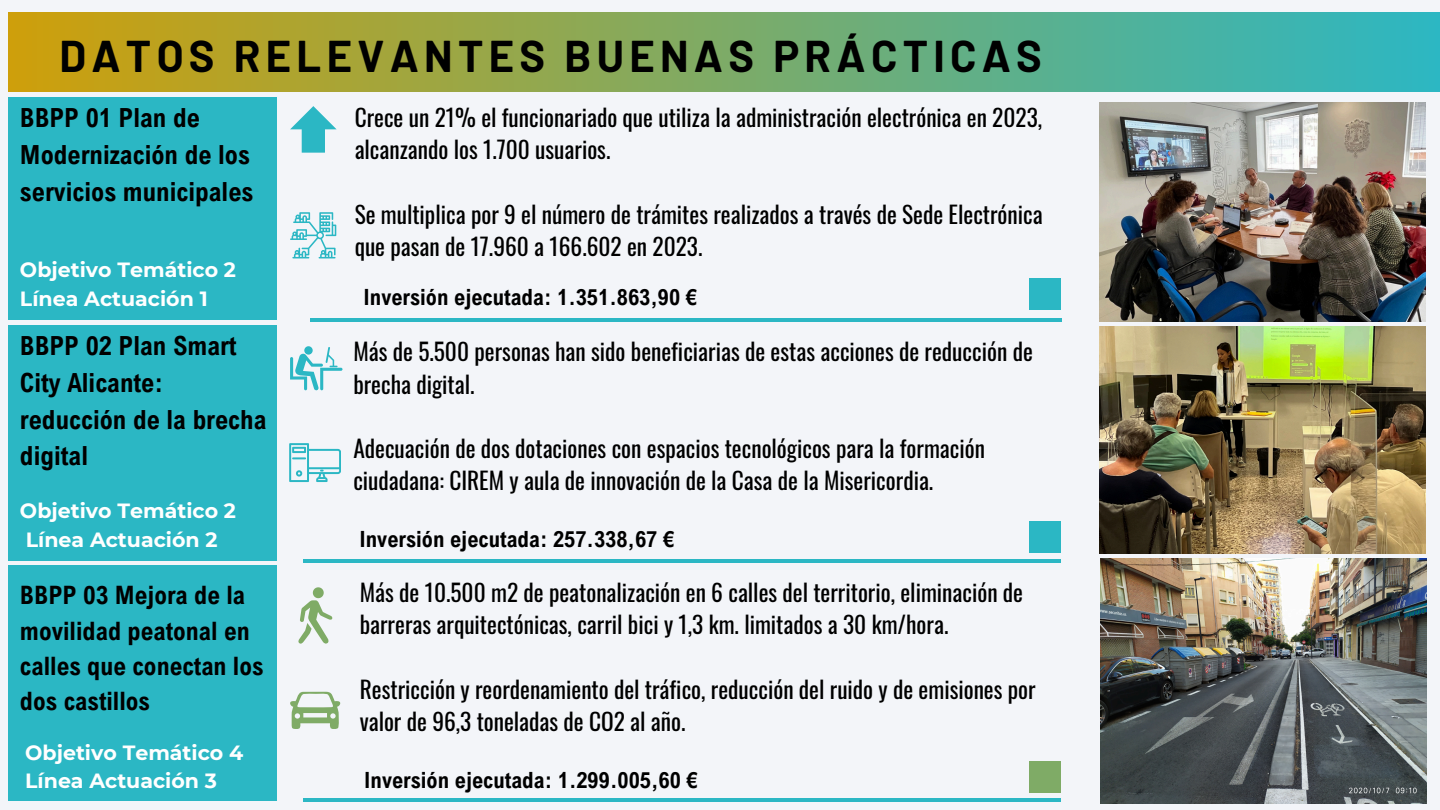
<style>
.page{position:relative;width:1440px;height:810px;background:#f3f5f9}
.page>*{position:absolute;margin:0;border:0;box-sizing:border-box;transform-origin:0 0}
.t1{font:700 43.4px "Barlow";letter-spacing:.12em;color:#000}
.t2{font:700 26.4px/36.8px "Arial Nova Cond";color:#000}
.t3{font:700 25.4px/35.2px "Arial Nova Cond";color:#000}
.t4{font:23.4px/32.2px "Oswald";color:#000}
.t5{font:700 22.4px "Arial Nova Cond";color:#000}
.t6{font:700 20.6px "Montserrat";color:#fff}
</style>
<div class="page">
<div style="left:9px;top:13px;width:1431px;height:78px;background:linear-gradient(to right,#ce9f0b,#2cb7c3)"></div>
<svg style="left:298px;top:587px;width:35px;height:57px"></svg>
<svg style="left:290px;top:692px;width:50px;height:37px"></svg>
<hr style="left:310px;top:318px;width:751px;height:3px;background:#2bb7c4">
<svg style="left:289px;top:443px;width:52px;height:39px"></svg>
<svg style="left:290px;top:346px;width:53px;height:44px"></svg>
<svg style="left:290px;top:106px;width:47px;height:47px"></svg>
<svg style="left:290px;top:212px;width:46px;height:46px"></svg>
<div style="left:8px;top:97px;width:268px;height:223px;background:#2bb7c4"></div>
<div style="left:8px;top:566px;width:268px;height:235px;background:#2bb7c4"></div>
<div style="left:9px;top:326px;width:268px;height:235px;background:#2bb7c4"></div>
<hr style="left:304px;top:559px;width:757px;height:4px;background:#2bb7c4">
<hr style="left:304px;top:798px;width:757px;height:4px;background:#2bb7c4">
<img style="left:1099px;top:102px;width:327px;height:220px">
<img style="left:1099px;top:327px;width:327px;height:226px">
<img style="left:1101px;top:559px;width:326px;height:244px">
<div style="left:1029px;top:279px;width:32px;height:31px;background:#2bb7c4"></div>
<div style="left:1029px;top:521px;width:32px;height:32px;background:#2bb7c4"></div>
<div style="left:1029px;top:761px;width:32px;height:32px;background:#7fab66"></div>
<h4 class="t1" style="left:59px;top:28px;width:984px">DATOS RELEVANTES BUENAS PRÁCTICAS</h4>
<p class="t2" style="left:20px;top:99px;width:235px">BBPP 01 Plan de<br>Modernización de los servicios municipales</p>
<p class="t6" style="left:20px;top:257px;width:218px">Objetivo Temático 2</p>
<h4 class="t6" style="left:20px;top:286px;width:189px">Línea Actuación 1</h4>
<h4 class="t2" style="left:20px;top:327px;width:248px">BBPP 02 Plan Smart<br>City Alicante: reducción de la brecha digital</h4>
<h4 class="t6" style="left:20px;top:498px;width:218px">Objetivo Temático 2</h4>
<h3 class="t6" style="left:26px;top:527px;width:193px">Línea Actuación 2</h3>
<h3 class="t3" style="left:20px;top:577px;width:245px">BBPP 03 Mejora de la movilidad peatonal en calles que conectan los dos castillos</h3>
<p class="t6" style="left:25px;top:740px;width:220px">Objetivo Temático 4</p>
<p class="t6" style="left:25px;top:768px;width:193px">Línea Actuación 3</p>
<p class="t4" style="left:355px;top:100px;width:689px">Crece un 21% el funcionariado que utiliza la administración electrónica en 2023, alcanzando los 1.700 usuarios.</p>
<p class="t4" style="left:355px;top:197px;width:690px">Se multiplica por 9 el número de trámites realizados a través de Sede Electrónica que pasan de 17.960 a 166.602 en 2023.</p>
<p class="t5" style="left:364px;top:283px;width:335px">Inversión ejecutada: 1.351.863,90 €</p>
<h1 class="t4" style="left:353px;top:335px;width:681px">Más de 5.500 personas han sido beneficiarias de estas acciones de reducción de brecha digital.</h1>
<h2 class="t4" style="left:353px;top:431px;width:633px">Adecuación de dos dotaciones con espacios tecnológicos para la formación ciudadana: CIREM y aula de innovación de la Casa de la Misericordia.</h2>
<h2 class="t5" style="left:360px;top:525px;width:316px">Inversión ejecutada: 257.338,67 €</h2>
<p class="t4" style="left:360px;top:575px;width:665px">Más de 10.500 m2 de peatonalización en 6 calles del territorio, eliminación de barreras arquitectónicas, carril bici y 1,3 km. limitados a 30 km/hora.</p>
<h2 class="t4" style="left:360px;top:672px;width:677px">Restricción y reordenamiento del tráfico, reducción del ruido y de emisiones por valor de 96,3 toneladas de CO2 al año.</h2>
<p class="t5" style="left:364px;top:766px;width:335px">Inversión ejecutada: 1.299.005,60 €</p>
</div>
